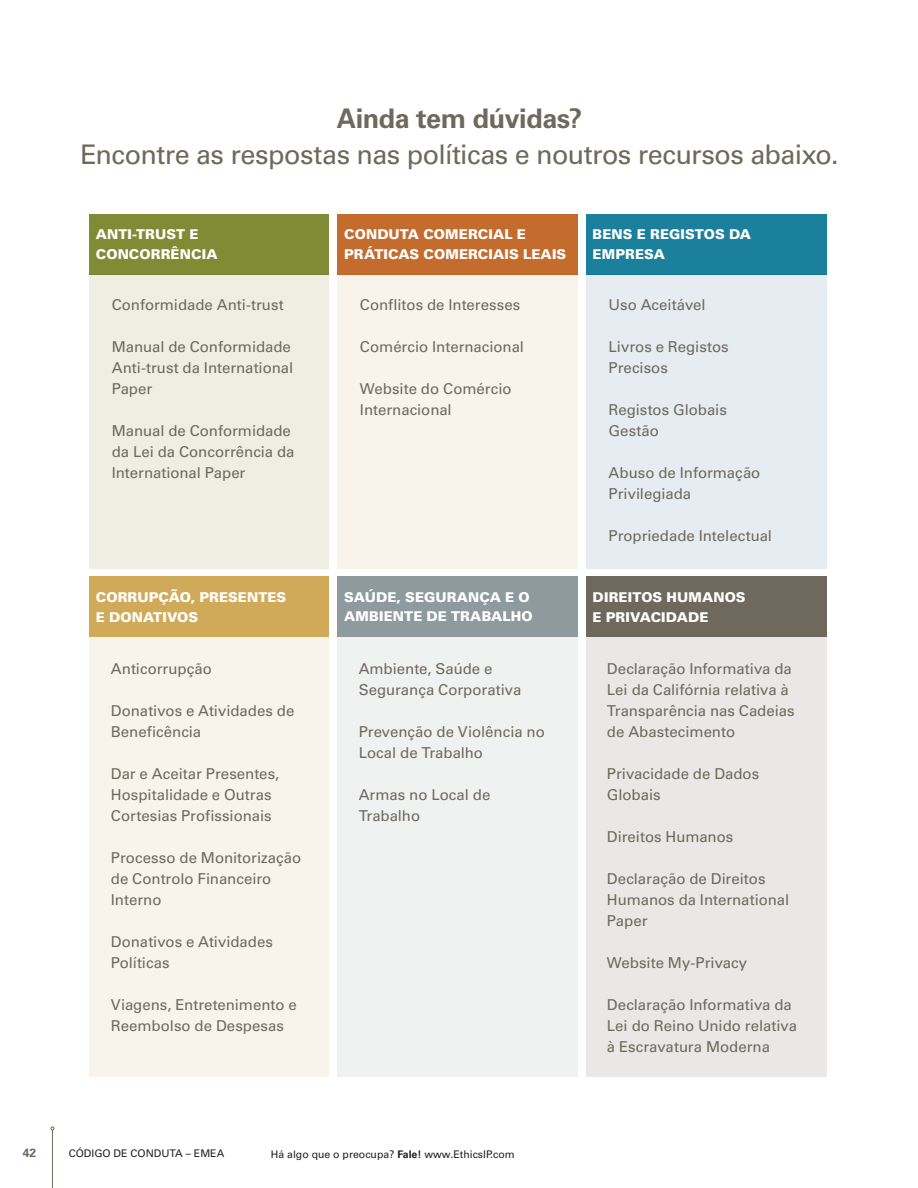
<style>
.page{position:relative;width:918px;height:1188px;background:#fff}
.page>*{position:absolute;margin:0;border:0;box-sizing:border-box;transform-origin:0 0}
.H1___Divider{font:27px "Univers LT Std";letter-spacing:-.02em;color:#6f695d}
.H1___Divider-2{font:700 27px "Univers LT Std";letter-spacing:-.015em;color:#6f695d}
.t1{font:15px/21px "Univers LT Std";color:#6f695d}
.t2{font:900 13.5px/19.5px "Univers LT Std";letter-spacing:.005em;color:#fff}
.t3{font:700 12px "Univers LT Std";color:#6f695d}
.t4{font:10.5px "Univers LT Std";color:#231f20}
.s1{font-weight:700}
</style>
<div class="page">
<hr style="left:52px;top:1130px;width:1px;height:58px;background:#6f695d">
<div style="left:89px;top:214px;width:240px;height:61px;background:#808b36"></div>
<div style="left:89px;top:577px;width:240px;height:60px;background:#d1aa59"></div>
<div style="left:89px;top:274px;width:240px;height:295px;background:#eeeee2"></div>
<div style="left:89px;top:637px;width:240px;height:440px;background:#f9f4eb"></div>
<div style="left:338px;top:214px;width:240px;height:61px;background:#c46c2d"></div>
<div style="left:338px;top:577px;width:240px;height:60px;background:#8f9a9e"></div>
<div style="left:338px;top:274px;width:240px;height:295px;background:#f9f4eb"></div>
<div style="left:338px;top:637px;width:240px;height:440px;background:#f0f2f2"></div>
<div style="left:586px;top:214px;width:241px;height:61px;background:#1b809b"></div>
<div style="left:586px;top:577px;width:241px;height:60px;background:#6f695d"></div>
<div style="left:586px;top:274px;width:241px;height:294px;background:#e6ecf1"></div>
<div style="left:586px;top:637px;width:241px;height:440px;background:#e9e8e6"></div>
<p class="H1___Divider-2" style="left:337px;top:102px;width:247px">Ainda tem dúvidas?</p>
<p class="H1___Divider" style="left:80px;top:138px;width:760px">Encontre as respostas nas políticas e noutros recursos abaixo.</p>
<h2 class="t2" style="left:96px;top:225px;width:123px">ANTI-TRUST E<br>CONCORRÊNCIA</h2>
<h2 class="t1" style="left:112px;top:294px;width:174px">Conformidade Anti-trust</h2>
<h2 class="t1" style="left:112px;top:336px;width:183px">Manual de Conformidade<br>Anti-trust da International<br>Paper</h2>
<h2 class="t1" style="left:112px;top:420px;width:184px">Manual de Conformidade da Lei da Concorrência da<br>International Paper</h2>
<h2 class="t2" style="left:96px;top:587px;width:192px">CORRUPÇÃO, PRESENTES<br>E DONATIVOS</h2>
<h2 class="t1" style="left:111px;top:658px;width:103px">Anticorrupção</h2>
<h2 class="t1" style="left:111px;top:700px;width:185px">Donativos e Atividades de<br>Beneficência</h2>
<h2 class="t1" style="left:111px;top:763px;width:170px">Dar e Aceitar Presentes,<br>Hospitalidade e Outras<br>Cortesias Profissionais</h2>
<h2 class="t1" style="left:111px;top:847px;width:192px">Processo de Monitorização de Controlo Financeiro<br>Interno</h2>
<h2 class="t1" style="left:111px;top:931px;width:164px">Donativos e Atividades<br>Políticas</h2>
<h2 class="t1" style="left:111px;top:994px;width:187px">Viagens, Entretenimento e<br>Reembolso de Despesas</h2>
<h2 class="t2" style="left:344px;top:225px;width:224px">CONDUTA COMERCIAL E<br>PRÁTICAS COMERCIAIS LEAIS</h2>
<h2 class="t2" style="left:593px;top:225px;width:160px">BENS E REGISTOS DA<br>EMPRESA</h2>
<h2 class="t1" style="left:360px;top:294px;width:162px">Conflitos de Interesses</h2>
<h2 class="t1" style="left:360px;top:336px;width:166px">Comércio Internacional</h2>
<h2 class="t1" style="left:360px;top:378px;width:153px">Website do Comércio<br>Internacional</h2>
<h2 class="t1" style="left:609px;top:294px;width:99px">Uso Aceitável</h2>
<h2 class="t1" style="left:609px;top:336px;width:122px">Livros e Registos<br>Precisos</h2>
<h2 class="t1" style="left:609px;top:399px;width:120px">Registos Globais</h2>
<h2 class="t1" style="left:609px;top:420px;width:52px">Gestão</h2>
<h2 class="t1" style="left:609px;top:462px;width:153px">Abuso de Informação<br>Privilegiada</h2>
<h2 class="t1" style="left:609px;top:525px;width:165px">Propriedade Intelectual</h2>
<h2 class="t2" style="left:344px;top:587px;width:190px">SAÚDE, SEGURANÇA E O<br>AMBIENTE DE TRABALHO</h2>
<h2 class="t2" style="left:593px;top:587px;width:155px">DIREITOS HUMANOS<br>E PRIVACIDADE</h2>
<h2 class="t1" style="left:359px;top:658px;width:164px">Ambiente, Saúde e<br>Segurança Corporativa</h2>
<h2 class="t1" style="left:359px;top:721px;width:188px">Prevenção de Violência no<br>Local de Trabalho</h2>
<h2 class="t1" style="left:359px;top:784px;width:133px">Armas no Local de<br>Trabalho</h2>
<h2 class="t1" style="left:607px;top:658px;width:189px">Declaração Informativa da<br>Lei da Califórnia relativa à<br>Transparência nas Cadeias de Abastecimento</h2>
<h2 class="t1" style="left:607px;top:763px;width:154px">Privacidade de Dados<br>Globais</h2>
<h2 class="t1" style="left:607px;top:826px;width:128px">Direitos Humanos</h2>
<h2 class="t1" style="left:607px;top:868px;width:184px">Declaração de Direitos<br>Humanos da International<br>Paper</h2>
<h2 class="t1" style="left:607px;top:952px;width:142px">Website My-Privacy</h2>
<h2 class="t1" style="left:607px;top:994px;width:192px">Declaração Informativa da<br>Lei do Reino Unido relativa à Escravatura Moderna</h2>
<p class="t3" style="left:23px;top:1146px;width:15px">42</p>
<p class="t4" style="left:69px;top:1147px;width:157px">CÓDIGO DE CONDUTA – EMEA</p>
<p class="t4" style="left:271px;top:1148px;width:245px">Há algo que o preocupa? <span class="s1">Fale!</span> www.EthicsIP.com</p>
</div>
